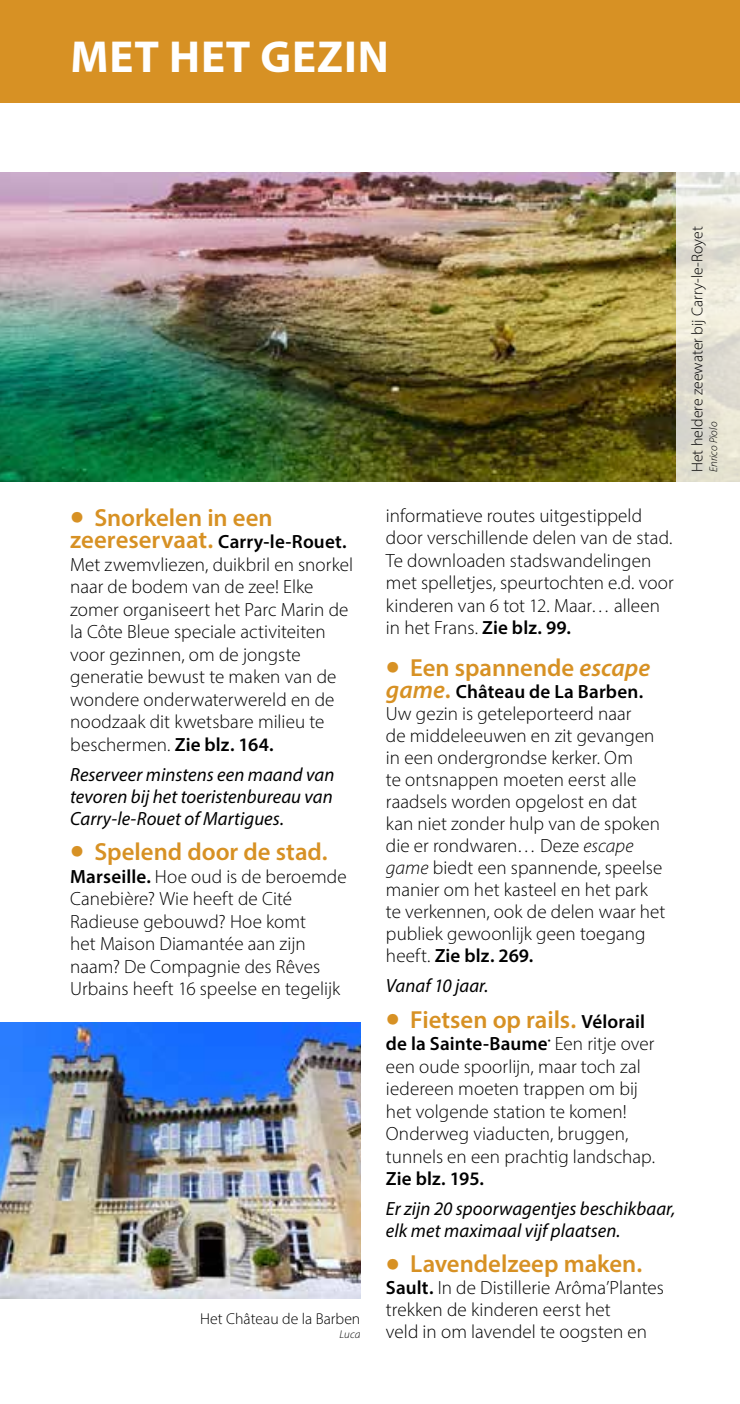
<style>
.page{position:relative;width:740px;height:1404px;background:#fff}
.page>*{position:absolute;margin:0;border:0;box-sizing:border-box;transform-origin:0 0}
.t1{font:700 45px "Myriad Pro";letter-spacing:.02em;color:#fff}
.t2{font:600 24.75px "Myriad Pro";color:#d79124}
.t3{font:300 19.12px/22.5px "Myriad Pro";letter-spacing:.005em;color:#000}
.t4{font:italic 19.12px/21.8px "Myriad Pro";letter-spacing:.005em;color:#000;text-align:justify}
.t5{font:600 19.12px "Myriad Pro";letter-spacing:.005em;color:#000}
.t6{font:300 15.75px "Myriad Pro";color:#000}
.t7{font:italic 300 11.25px "Myriad Pro";color:#000}
.s1{font-size:45px}
.s2{font-weight:600;font-size:24.75px;color:#d79124}
.s3{font-weight:600}
.s4{font-style:italic}
.s5{font-weight:600;font-style:italic;font-size:24.75px;color:#d79124}
.s6{font-size:19.12px;color:#000}
</style>
<div class="page">
<div style="left:0;top:0;width:740px;height:102px;background:#d79124"></div>
<img style="left:0;top:172px;width:676px;height:310px">
<svg style="left:676px;top:172px;width:64px;height:310px"></svg>
<img style="left:0;top:1022px;width:360px;height:276px">
<h1 class="t1" style="left:71px;top:28px;width:320px">MET HET GEZIN</h1>
<p class="t2" style="left:70px;top:502px;width:204px"><span class="s1">•</span> Snorkelen in een</p>
<p class="t3" style="left:70px;top:530px;width:284px"><span class="s2">zeereservaat.</span> <span class="s3">Carry-le-Rouet.<br></span>Met zwemvliezen, duikbril en snorkel naar de bodem van de zee! Elke zomer organiseert het Parc Marin de la Côte Bleue speciale activiteiten voor gezinnen, om de jongste generatie bewust te maken van de wondere onderwaterwereld en de noodzaak dit kwetsbare milieu te beschermen. <span class="s3">Zie blz. 164.</span></p>
<p class="t4" style="left:70px;top:763px;width:266px">Reserveer minstens een maand van tevoren bij het toeristenbureau van Carry-le-Rouet of Martigues.</p>
<p class="t2" style="left:70px;top:836px;width:259px"><span class="s1">•</span> Spelend door de stad.</p>
<p class="t3" style="left:70px;top:864px;width:278px"><span class="s3">Marseille.</span> Hoe oud is de beroemde<br>Canebière? Wie heeft de Cité<br>Radieuse gebouwd? Hoe komt<br>het Maison Diamantée aan zijn naam? De Compagnie des Rêves<br>Urbains heeft 16 speelse en tegelijk</p>
<p class="t6" style="left:200px;top:1308px;width:162px">Het Château de la Barben</p>
<p class="t7" style="left:340px;top:1327px;width:22px">Luca</p>
<p class="t3" style="left:386px;top:504px;width:289px">informatieve routes uitgestippeld door verschillende delen van de stad.<br>Te downloaden stadswandelingen met spelletjes, speurtochten e.d. voor kinderen van 6 tot 12. Maar… alleen in het Frans. <span class="s3">Zie blz. 99.</span></p>
<p class="t2" style="left:386px;top:651px;width:266px"><span class="s1">•</span> Een spannende <span class="s4">escape</span></p>
<p class="t3" style="left:386px;top:680px;width:281px"><span class="s5">game</span><span class="s2">.</span> <span class="s3">Château de La Barben.<br></span>Uw gezin is geteleporteerd naar<br>de middeleeuwen en zit gevangen in een ondergrondse kerker. Om<br>te ontsnappen moeten eerst alle raadsels worden opgelost en dat kan niet zonder hulp van de spoken die er rondwaren… Deze <span class="s4">escape game</span> biedt een spannende, speelse manier om het kasteel en het park te verkennen, ook de delen waar het publiek gewoonlijk geen toegang heeft. <span class="s3">Zie blz. 269.</span></p>
<p class="t4" style="left:386px;top:974px;width:104px">Vanaf 10 jaar.</p>
<p class="t2" style="left:386px;top:1003px;width:261px"><span class="s1">•</span> Fietsen op rails. <span class="s6">Vélorail</span></p>
<p class="t3" style="left:386px;top:1032px;width:270px"><span class="s3">de la Sainte-Baume.</span> Een ritje over een oude spoorlijn, maar toch zal iedereen moeten trappen om bij het volgende station te komen!<br>Onderweg viaducten, bruggen, tunnels en een prachtig landschap.</p>
<p class="t5" style="left:386px;top:1166px;width:100px">Zie blz. 195.</p>
<p class="t4" style="left:386px;top:1197px;width:291px">Er zijn 20 spoorwagentjes beschikbaar, elk met maximaal vijf plaatsen.</p>
<p class="t2" style="left:386px;top:1248px;width:258px"><span class="s1">•</span> Lavendelzeep maken.</p>
<p class="t3" style="left:386px;top:1276px;width:280px;line-height:21.8px"><span class="s3">Sault.</span> In de Distillerie Arôma’Plantes trekken de kinderen eerst het<br>veld in om lavendel te oogsten en</p>
<p class="t6" style="left:687px;top:472px;width:247px;rotate:-90deg">Het heldere zeewater bij Carry-le-Royet</p>
<p class="t7" style="left:706px;top:472px;width:52px;rotate:-90deg">Enrico Piolo</p>
</div>
